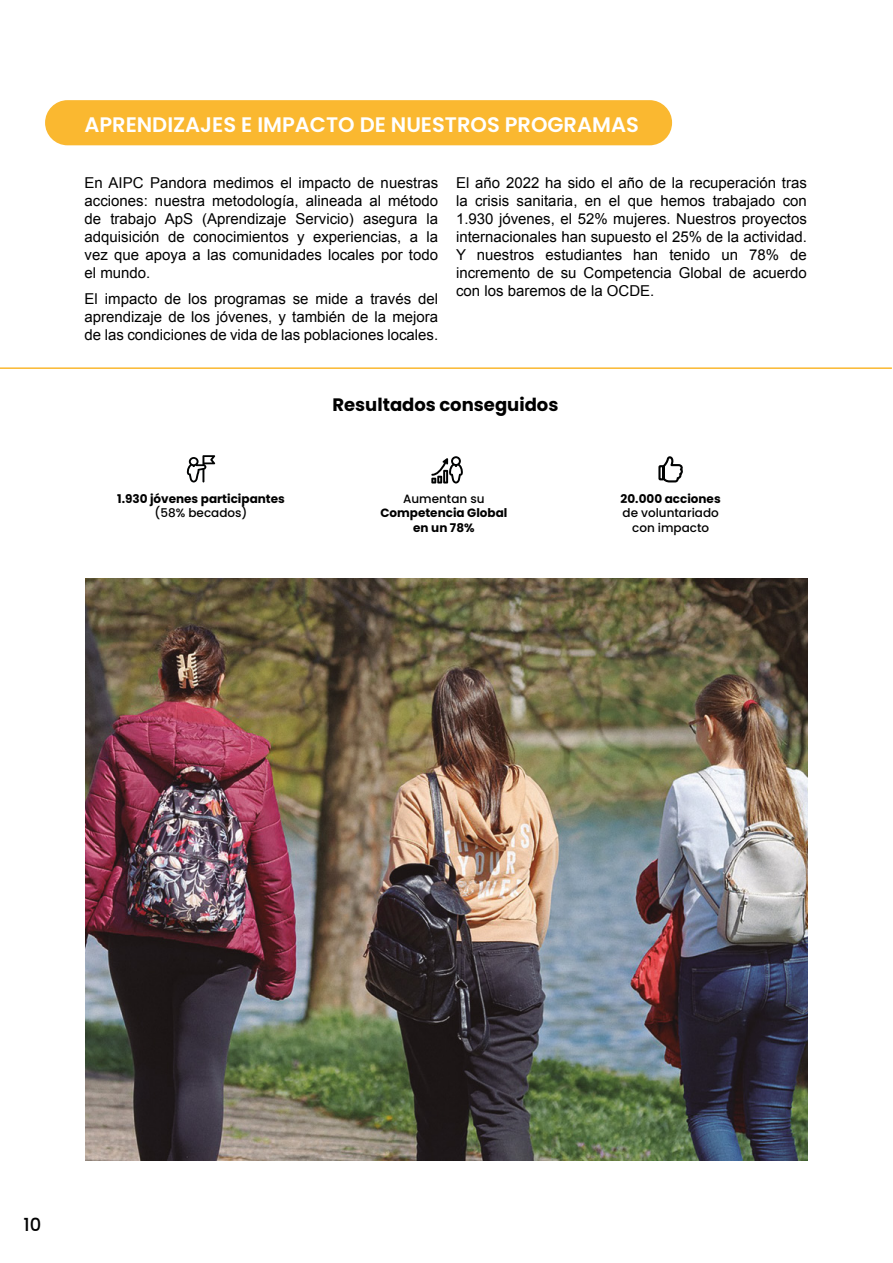
<style>
.page{position:relative;width:893px;height:1263px;background:#fff}
.page>*{position:absolute;margin:0;border:0;box-sizing:border-box;transform-origin:0 0}
.t1{font:600 21px "Poppins";color:#fff}
.t2{font:700 18px "Poppins";color:#000}
.t3{font:500 18px "Poppins";color:#000}
.t4{font:15px/18px "Arial";color:#000;text-align:justify}
.t5{font:700 12px/14.4px "Poppins";color:#000;text-align:center}
.t6{font:500 12px/14.4px "Poppins";color:#000;text-align:center}
</style>
<div class="page">
<div style="left:45px;top:100px;width:627px;height:45px;background:#fab830;border-radius:23px"></div>
<hr style="left:0;top:367px;width:892px;height:2px;background:#fab830">
<svg style="left:187px;top:455px;width:28px;height:27px"></svg>
<svg style="left:431px;top:456px;width:32px;height:27px"></svg>
<svg style="left:658px;top:456px;width:24px;height:27px"></svg>
<img style="left:85px;top:578px;width:723px;height:583px">
<h1 class="t1" style="left:84px;top:113px;width:556px">APRENDIZAJES E IMPACTO DE NUESTROS PROGRAMAS</h1>
<p class="t4" style="left:85px;top:173px;width:355px">En AIPC Pandora medimos el impacto de nuestras acciones: nuestra metodología, alineada al método de trabajo ApS (Aprendizaje Servicio) asegura la adquisición de conocimientos y experiencias, a la vez que apoya a las comunidades locales por todo el mundo.</p>
<p class="t4" style="left:85px;top:290px;width:355px">El impacto de los programas se mide a través del aprendizaje de los jóvenes, y también de la mejora de las condiciones de vida de las poblaciones locales.</p>
<p class="t4" style="left:456px;top:173px;width:352px">El año 2022 ha sido el año de la recuperación tras la crisis sanitaria, en el que hemos trabajado con 1.930 jóvenes, el 52% mujeres. Nuestros proyectos internacionales han supuesto el 25% de la actividad.<br>Y nuestros estudiantes han tenido un 78% de incremento de su Competencia Global de acuerdo con los baremos de la OCDE.</p>
<p class="t5" style="left:117px;top:492px;width:169px">1.930 jóvenes participantes</p>
<p class="t6" style="left:155px;top:506px;width:94px">(58% becados)</p>
<p class="t2" style="left:332px;top:394px;width:227px">Resultados conseguidos</p>
<p class="t6" style="left:403px;top:492px;width:83px">Aumentan su</p>
<p class="t5" style="left:380px;top:506px;width:129px">Competencia Global en un 78%</p>
<p class="t5" style="left:621px;top:492px;width:102px">20.000 acciones</p>
<p class="t6" style="left:622px;top:506px;width:98px">de voluntariado con impacto</p>
<p class="t3" style="left:23px;top:1214px;width:19px">10</p>
</div>
